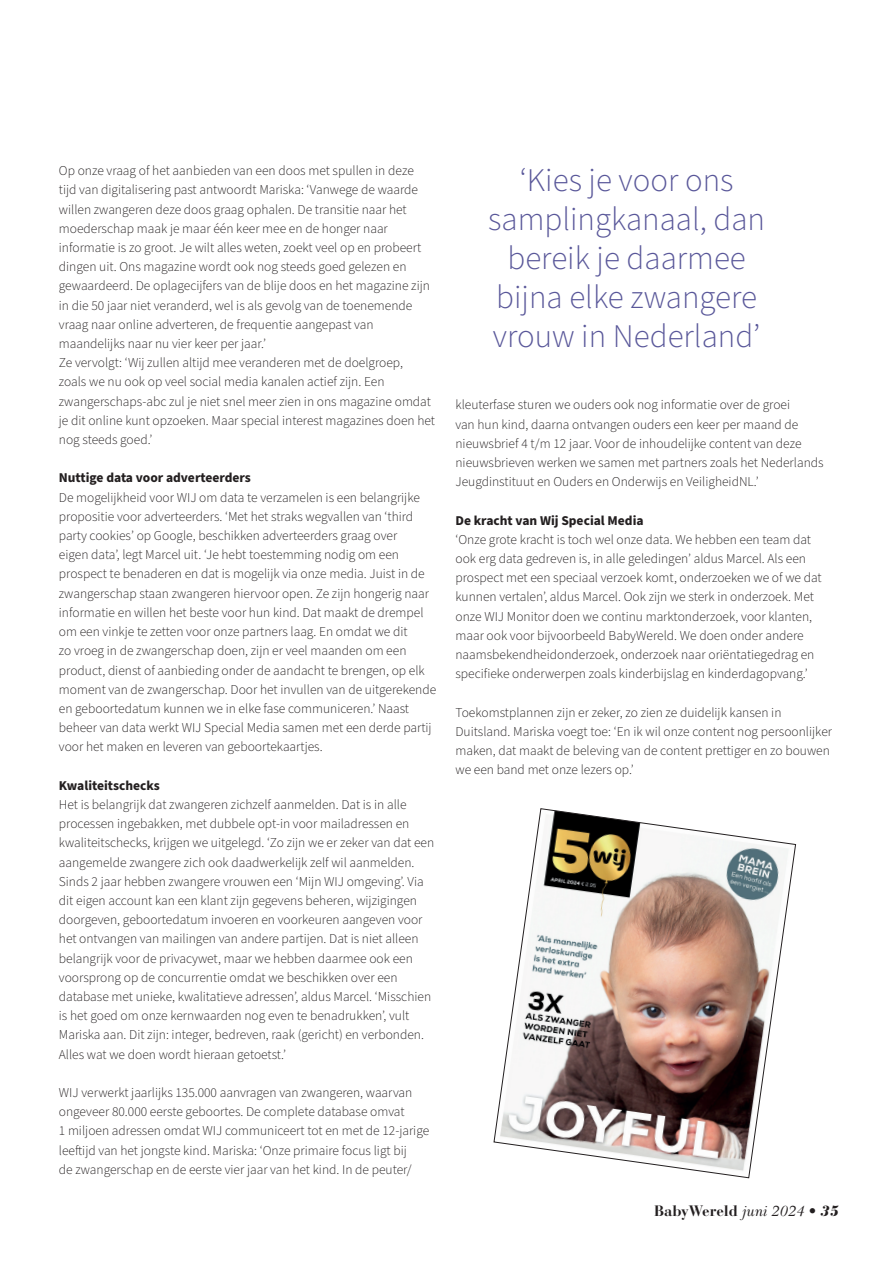
<style>
.page{position:relative;width:893px;height:1263px;background:#fff}
.page>*{position:absolute;margin:0;border:0;box-sizing:border-box;transform-origin:0 0}
.t1{font:300 33px/39px "Source Sans Pro";color:#595799;text-align:center}
.t2{font:700 15px "Bauer Bodoni Std";color:#231f20}
.t3{font:300 13.5px/19.2px "Source Sans Pro";color:#231f20}
.t4{font:700 13.5px "Source Sans Pro";color:#231f20}
.s1{font-family:"Baskerville Cyr LT Std Incline";font-weight:400}
.s2{font-weight:400}
.s3{font-weight:900;font-style:italic}
</style>
<div class="page">
<img style="left:494px;top:808px;width:302px;height:370px">
<p class="t3" style="left:59px;top:162px;width:373px">Op onze vraag of het aanbieden van een doos met spullen in deze tijd van digitalisering past antwoordt Mariska: ‘Vanwege de waarde willen zwangeren deze doos graag ophalen. De transitie naar het moederschap maak je maar één keer mee en de honger naar informatie is zo groot. Je wilt alles weten, zoekt veel op en probeert dingen uit. Ons magazine wordt ook nog steeds goed gelezen en gewaardeerd. De oplagecijfers van de blije doos en het magazine zijn in die 50 jaar niet veranderd, wel is als gevolg van de toenemende vraag naar online adverteren, de frequentie aangepast van maandelijks naar nu vier keer per jaar.’</p>
<p class="t3" style="left:59px;top:354px;width:378px">Ze vervolgt: ‘Wij zullen altijd mee veranderen met de doelgroep,<br>zoals we nu ook op veel social media kanalen actief zijn. Een zwangerschaps-abc zul je niet snel meer zien in ons magazine omdat je dit online kunt opzoeken. Maar special interest magazines doen het nog steeds goed.’</p>
<p class="t4" style="left:59px;top:469px;width:194px">Nuttige data voor adverteerders</p>
<p class="t3" style="left:59px;top:488px;width:379px">De mogelijkheid voor WIJ om data te verzamelen is een belangrijke propositie voor adverteerders. ‘Met het straks wegvallen van ‘third party cookies’ op Google, beschikken adverteerders graag over<br>eigen data’, legt Marcel uit. ‘Je hebt toestemming nodig om een prospect te benaderen en dat is mogelijk via onze media. Juist in de zwangerschap staan zwangeren hiervoor open. Ze zijn hongerig naar informatie en willen het beste voor hun kind. Dat maakt de drempel om een vinkje te zetten voor onze partners laag. En omdat we dit<br>zo vroeg in de zwangerschap doen, zijn er veel maanden om een product, dienst of aanbieding onder de aandacht te brengen, op elk moment van de zwangerschap. Door het invullen van de uitgerekende en geboortedatum kunnen we in elke fase communiceren.’ Naast beheer van data werkt WIJ Special Media samen met een derde partij voor het maken en leveren van geboortekaartjes.</p>
<p class="t4" style="left:59px;top:776px;width:103px">Kwaliteitschecks</p>
<p class="t3" style="left:59px;top:795px;width:377px">Het is belangrijk dat zwangeren zichzelf aanmelden. Dat is in alle processen ingebakken, met dubbele opt-in voor mailadressen en kwaliteitschecks, krijgen we uitgelegd. ‘Zo zijn we er zeker van dat een aangemelde zwangere zich ook daadwerkelijk zelf wil aanmelden.<br>Sinds 2 jaar hebben zwangere vrouwen een ‘Mijn WIJ omgeving’. Via dit eigen account kan een klant zijn gegevens beheren, wijzigingen doorgeven, geboortedatum invoeren en voorkeuren aangeven voor het ontvangen van mailingen van andere partijen. Dat is niet alleen belangrijk voor de privacywet, maar we hebben daarmee ook een voorsprong op de concurrentie omdat we beschikken over een database met unieke, kwalitatieve adressen’, aldus Marcel. ‘Misschien is het goed om onze kernwaarden nog even te benadrukken’, vult Mariska aan. Dit zijn: integer, bedreven, raak (gericht) en verbonden.<br>Alles wat we doen wordt hieraan getoetst.’</p>
<p class="t3" style="left:59px;top:1083px;width:372px">WIJ verwerkt jaarlijks 135.000 aanvragen van zwangeren, waarvan ongeveer 80.000 eerste geboortes. De complete database omvat<br>1 miljoen adressen omdat WIJ communiceert tot en met de 12-jarige leeftijd van het jongste kind. Mariska: ‘Onze primaire focus ligt bij<br>de zwangerschap en de eerste vier jaar van het kind. In de peuter/</p>
<p class="t1" style="left:488px;top:162px;width:278px">‘Kies je voor ons samplingkanaal, dan bereik je daarmee bijna elke zwangere vrouw in Nederland’</p>
<p class="t3" style="left:455px;top:396px;width:370px">kleuterfase sturen we ouders ook nog informatie over de groei<br>van hun kind, daarna ontvangen ouders een keer per maand de nieuwsbrief 4 t/m 12 jaar. Voor de inhoudelijke content van deze nieuwsbrieven werken we samen met partners zoals het Nederlands Jeugdinstituut en Ouders en Onderwijs en VeiligheidNL.’</p>
<p class="t4" style="left:455px;top:511px;width:190px">De kracht van Wij Special Media</p>
<p class="t3" style="left:455px;top:530px;width:368px">‘Onze grote kracht is toch wel onze data. We hebben een team dat ook erg data gedreven is, in alle geledingen’ aldus Marcel. Als een prospect met een speciaal verzoek komt, onderzoeken we of we dat kunnen vertalen’, aldus Marcel. Ook zijn we sterk in onderzoek. Met onze WIJ Monitor doen we continu marktonderzoek, voor klanten, maar ook voor bijvoorbeeld BabyWereld. We doen onder andere naamsbekendheidonderzoek, onderzoek naar oriëntatiegedrag en specifieke onderwerpen zoals kinderbijslag en kinderdagopvang.’</p>
<p class="t3" style="left:455px;top:703px;width:378px">Toekomstplannen zijn er zeker, zo zien ze duidelijk kansen in Duitsland. Mariska voegt toe: ‘En ik wil onze content nog persoonlijker maken, dat maakt de beleving van de content prettiger en zo bouwen we een band met onze lezers op.’</p>
<p class="t2" style="left:654px;top:1202px;width:186px">BabyWereld <span class="s1">juni 2024</span> <span class="s2">•</span> <span class="s3">35</span></p>
</div>
